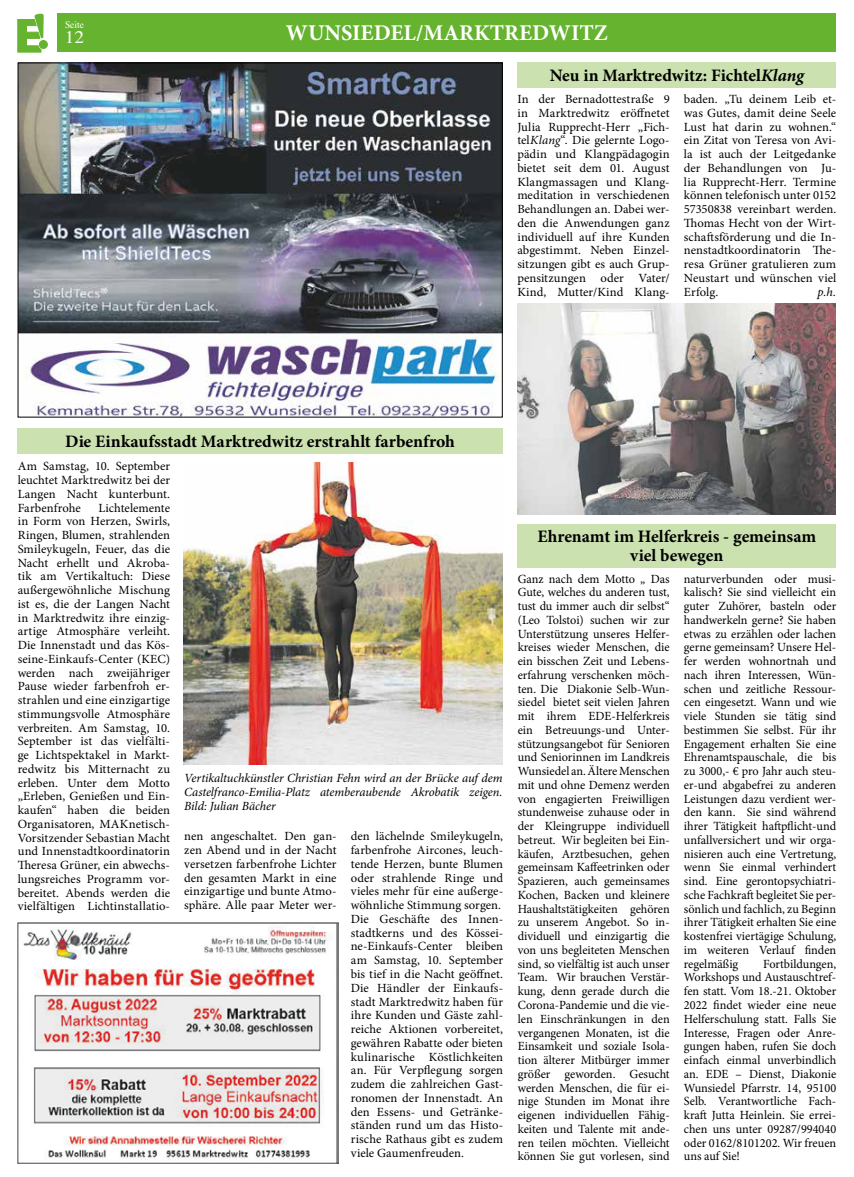
<style>
.page{position:relative;width:854px;height:1177px;background:#fff}
.page>*{position:absolute;margin:0;border:0;box-sizing:border-box;transform-origin:0 0}
.t1{font:700 22.5px "Minion Pro";color:#fff}
.t2{font:700 17.5px/18.8px "Minion Pro";color:#000;text-align:center}
.t3{font:17.5px "Times";color:#fff;scale:1.1 1}
.t4{font:12.5px/13.8px "Minion Pro";color:#000;text-align:justify}
.t5{font:italic 12.5px/13.8px "Minion Pro";letter-spacing:-.005em;color:#000;text-align:justify}
.t6{font:10px "Times";color:#fff;scale:.95 1}
.s1{font-style:italic}
</style>
<div class="page">
<div style="left:517px;top:63px;width:319px;height:25px;background:#cce1b0"></div>
<div style="left:18px;top:428px;width:485px;height:26px;background:#cce1b0"></div>
<div style="left:517px;top:524px;width:319px;height:44px;background:#cce1b0"></div>
<img style="left:20px;top:65px;width:481px;height:350px">
<div style="left:58px;top:13px;width:778px;height:39px;background:#65b32e"></div>
<svg style="left:18px;top:13px;width:31px;height:119px"></svg>
<img style="left:18px;top:922px;width:321px;height:241px">
<img style="left:518px;top:304px;width:318px;height:210px">
<img style="left:184px;top:462px;width:318px;height:302px">
<p class="t6" style="left:65px;top:16px;width:21px">Seite</p>
<h2 class="t3" style="left:65px;top:21px;width:19px">12</h2>
<h1 class="t1" style="left:286px;top:17px;width:323px">WUNSIEDEL/MARKTREDWITZ</h1>
<h2 class="t2" style="left:550px;top:66px;width:256px">Neu in Marktredwitz: Fichtel<span class="s1">Klang</span></h2>
<p class="t4" style="left:684px;top:92px;width:154px">baden. „Tu deinem Leib et&shy;was Gutes, damit deine Seele Lust hat darin zu wohnen.“ ein Zitat von Teresa von Avi&shy;la ist auch der Leitgedanke der Behandlungen von Ju&shy;lia Rupprecht-Herr. Termine können telefonisch unter 0152<br>57350838 vereinbart werden.<br>Thomas Hecht von der Wirt&shy;schaftsförderung und die In&shy;nenstadtkoordinatorin The&shy;resa Grüner gratulieren zum Neustart und wünschen viel Erfolg.</p>
<p class="t4" style="left:517px;top:92px;width:154px">In der Bernadottestraße 9 in Marktredwitz eröffnetet Julia Rupprecht-Herr „Fich&shy;tel<span class="s1">Klang</span>“. Die gelernte Logo&shy;pädin und Klangpädagogin bietet seit dem 01. August Klangmassagen und Klang&shy;meditation in verschiedenen Behandlungen an. Dabei wer&shy;den die Anwendungen ganz individuell auf ihre Kunden abgestimmt. Neben Einzel&shy;sitzungen gibt es auch Grup&shy;pensitzungen oder Vater/ Kind, Mutter/Kind Klang-</p>
<p class="t5" style="left:818px;top:285px;width:20px">p.h.</p>
<h2 class="t2" style="left:65px;top:432px;width:391px">Die Einkaufsstadt Marktredwitz erstrahlt farbenfroh</h2>
<p class="t4" style="left:18px;top:459px;width:154px">Am Samstag, 10. September leuchtet Marktredwitz bei der Langen Nacht kunterbunt.<br>Farbenfrohe</p>
<p class="t4" style="left:18px;top:500px;width:154px;text-indent:81px">Lichtelemente in Form von Herzen, Swirls, Ringen, Blumen, strahlenden Smileykugeln, Feuer, das die Nacht erhellt und Akroba&shy;tik am Vertikaltuch: Diese außergewöhnliche Mischung ist es, die der Langen Nacht in Marktredwitz ihre einzig&shy;artige Atmosphäre verleiht.<br>Die Innenstadt und das Kös&shy;seine-Einkaufs-Center (KEC) werden nach zweijähriger Pause wieder farbenfroh er&shy;strahlen und eine einzigartige stimmungsvolle Atmosphäre verbreiten. Am Samstag, 10.<br>September ist das vielfälti&shy;ge Lichtspektakel in Markt&shy;redwitz bis Mitternacht zu erleben. Unter dem Motto „Erleben, Genießen und Ein&shy;kaufen“ haben die beiden Organisatoren, MAKnetisch-Vorsitzender Sebastian Macht und Innenstadtkoordinatorin Theresa Grüner, ein abwechs&shy;lungsreiches Programm vor&shy;bereitet. Abends werden die vielfältigen Lichtinstallatio-</p>
<p class="t5" style="left:184px;top:771px;width:320px">Vertikaltuchkünstler Christian Fehn wird an der Brücke auf dem Castelfranco-Emilia-Platz atemberaubende Akrobatik zeigen.<br>Bild: Julian Bächer</p>
<p class="t4" style="left:184px;top:829px;width:154px">nen angeschaltet. Den gan&shy;zen Abend und in der Nacht versetzen farbenfrohe Lichter den gesamten Markt in eine einzigartige und bunte Atmo&shy;sphäre. Alle paar Meter wer-</p>
<p class="t4" style="left:351px;top:829px;width:154px;text-align:left">den lächelnde Smileykugeln, farbenfrohe Aircones, leuch&shy;tende Herzen, bunte Blumen oder strahlende Ringe und vieles mehr für eine außerge&shy;wöhnliche Stimmung sorgen.<br>Die Geschäfte des Innen&shy;stadtkerns und des Kössei&shy;ne-Einkaufs-Center bleiben am Samstag, 10. September bis tief in die Nacht geöffnet.<br>Die Händler der Einkaufs&shy;stadt Marktredwitz haben für ihre Kunden und Gäste zahl&shy;reiche Aktionen vorbereitet, gewähren Rabatte oder bieten kulinarische Köstlichkeiten an. Für Verpflegung sorgen zudem die zahlreichen Gast&shy;ronomen der Innenstadt. An den Essens- und Getränke&shy;ständen rund um das Histo&shy;rische Rathaus gibt es zudem viele Gaumenfreuden.</p>
<h2 class="t2" style="left:537px;top:527px;width:280px">Ehrenamt im Helferkreis - gemeinsam viel bewegen</h2>
<p class="t4" style="left:684px;top:571px;width:154px">naturverbunden oder musi&shy;kalisch? Sie sind vielleicht ein guter Zuhörer, basteln oder handwerkeln gerne? Sie haben etwas zu erzählen oder lachen gerne gemeinsam? Unsere Hel&shy;fer werden wohnortnah und nach ihren Interessen, Wün&shy;schen und zeitliche Ressour&shy;cen eingesetzt. Wann und wie viele Stunden sie tätig sind bestimmen Sie selbst. Für ihr Engagement erhalten Sie eine Ehrenamtspauschale, die bis zu 3000,- € pro Jahr auch steu&shy;er-und abgabefrei zu anderen Leistungen dazu verdient wer&shy;den kann. Sie sind während ihrer Tätigkeit haftpflicht-und unfallversichert und wir orga&shy;nisieren auch eine Vertretung, wenn Sie einmal verhindert sind. Eine gerontopsychiatri&shy;sche Fachkraft begleitet Sie per&shy;sönlich und fachlich, zu Beginn ihrer Tätigkeit erhalten Sie eine kostenfrei viertägige Schulung, im weiteren Verlauf finden regelmäßig</p>
<p class="t4" style="left:518px;top:571px;width:153px">Ganz nach dem Motto „ Das Gute, welches du anderen tust, tust du immer auch dir selbst“ (Leo Tolstoi) suchen wir zur Unterstützung unseres Helfer&shy;kreises wieder Menschen, die ein bisschen Zeit und Lebens&shy;erfahrung verschenken möch&shy;ten. Die Diakonie Selb-Wun&shy;siedel bietet seit vielen Jahren mit ihrem EDE-Helferkreis ein Betreuungs-und Unter&shy;stützungsangebot für Senioren und Seniorinnen im Landkreis Wunsiedel an. Ältere Menschen mit und ohne Demenz werden von engagierten Freiwilligen stundenweise zuhause oder in der Kleingruppe individuell betreut. Wir begleiten bei Ein&shy;käufen, Arztbesuchen, gehen gemeinsam Kaffeetrinken oder Spazieren, auch gemeinsames Kochen, Backen und kleinere Haushaltstätigkeiten gehören zu unserem Angebot. So in&shy;dividuell und einzigartig die von uns begleiteten Menschen sind, so vielfältig ist auch unser Team. Wir brauchen Verstär&shy;kung, denn gerade durch die Corona-Pandemie und die vie&shy;len Einschränkungen in den vergangenen Monaten, ist die Einsamkeit und soziale Isola&shy;tion älterer Mitbürger immer größer geworden. Gesucht werden Menschen, die für ei&shy;nige Stunden im Monat ihre eigenen individuellen Fähig&shy;keiten und Talente mit ande&shy;ren teilen möchten. Vielleicht können Sie gut vorlesen, sind</p>
<p class="t4" style="left:684px;top:956px;width:154px;text-indent:79px">Fortbildungen, Workshops und Austauschtref&shy;fen statt. Vom 18.-21. Oktober 2022 findet wieder eine neue Helferschulung statt. Falls Sie Interesse, Fragen oder Anre&shy;gungen haben, rufen Sie doch einfach einmal unverbindlich an. EDE – Dienst, Diakonie Wunsiedel Pfarrstr. 14, 95100<br>Selb. Verantwortliche Fach&shy;kraft Jutta Heinlein. Sie errei&shy;chen uns unter 09287/994040 oder 0162/8101202. Wir freuen uns auf Sie!</p>
</div>
